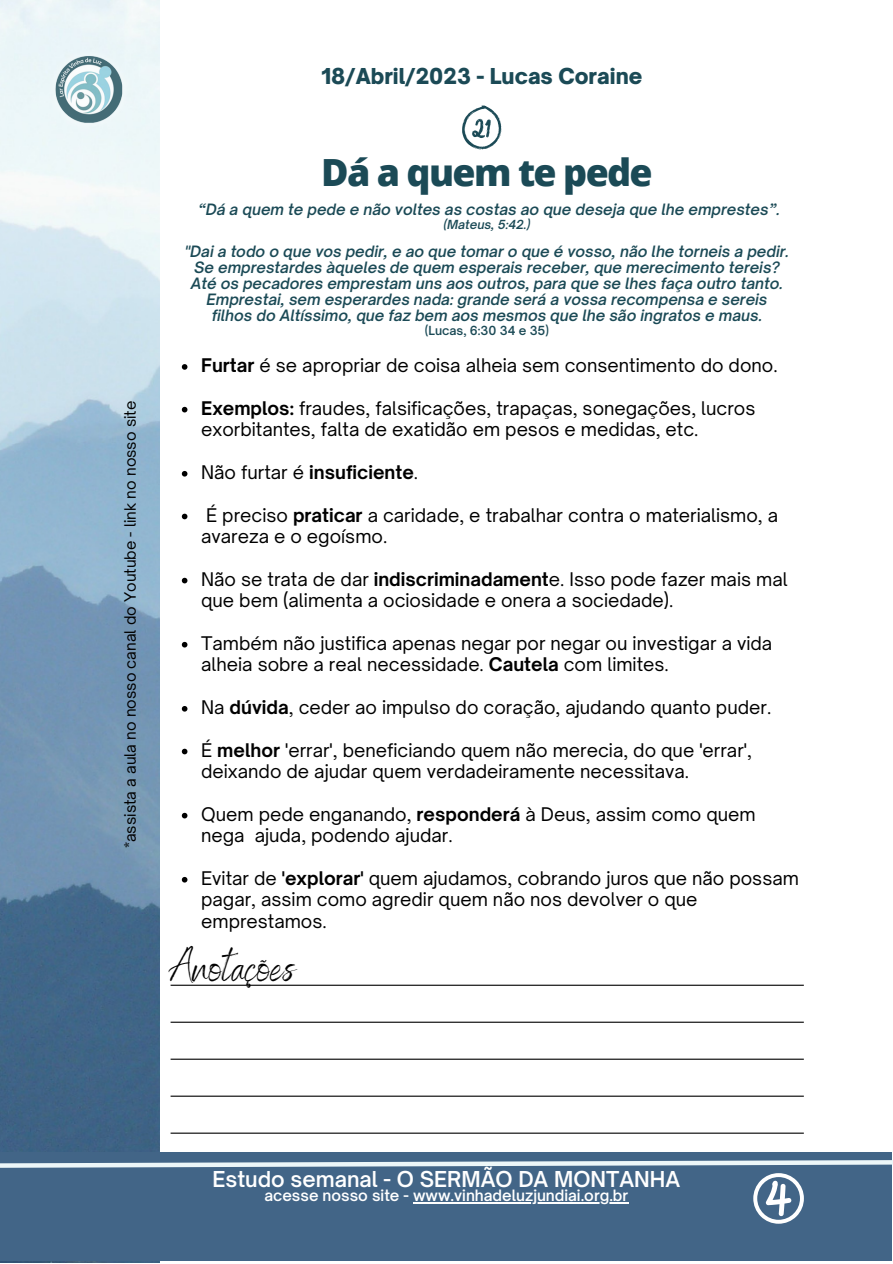
<style>
.page{position:relative;width:893px;height:1264px;background:#fff}
.page>*{position:absolute;margin:0;border:0;box-sizing:border-box;transform-origin:0 0}
.t1{font:44.1px "Benedict";color:#000}
.t2{font:800 37.5px "Open Sans";letter-spacing:-.045em;color:#1b4a56}
.t3{font:600 21px "Open Sauce One";color:#fff}
.t4{font:900 21px "Open Sauce One";color:#1b4a56}
.t5{font:18px/21.3px "Open Sauce One";color:#000}
.t6{font:700 18px "Open Sauce One";color:#000}
.t7{font:italic 600 15px/16px "Open Sauce One";color:#1b4a56;text-align:center}
.t8{font:15px "Open Sauce One";color:#000}
.t9{font:600 15px "Open Sauce One";color:#fff}
.t10{font:600 12px "Open Sauce One";color:#1b4a56}
.t11{font:italic 600 12px "Open Sauce One";color:#1b4a56}
.s1{font-weight:700}
.s2{font-weight:400}
</style>
<div class="page">
<img style="left:0;top:0;width:160px;height:1262px">
<div style="left:0;top:1151px;width:891px;height:109px;background:#426587"></div>
<img style="left:45px;top:43px;width:88px;height:92px">
<svg style="left:462px;top:106px;width:40px;height:44px"></svg>
<hr style="left:170px;top:984px;width:633px;height:1px;background:#000">
<hr style="left:170px;top:1021px;width:633px;height:1px;background:#000">
<hr style="left:170px;top:1058px;width:633px;height:1px;background:#000">
<hr style="left:170px;top:1095px;width:633px;height:1px;background:#000">
<hr style="left:170px;top:1132px;width:633px;height:1px;background:#000">
<svg style="left:0;top:1157px;width:892px;height:66px"></svg>
<svg style="left:182px;top:364px;width:5px;height:6px"></svg>
<svg style="left:182px;top:407px;width:5px;height:5px"></svg>
<svg style="left:182px;top:471px;width:5px;height:5px"></svg>
<svg style="left:182px;top:513px;width:5px;height:6px"></svg>
<svg style="left:182px;top:578px;width:5px;height:5px"></svg>
<svg style="left:182px;top:642px;width:5px;height:5px"></svg>
<svg style="left:182px;top:706px;width:5px;height:5px"></svg>
<svg style="left:182px;top:748px;width:5px;height:6px"></svg>
<svg style="left:182px;top:812px;width:5px;height:6px"></svg>
<svg style="left:182px;top:877px;width:5px;height:5px"></svg>
<hr style="left:413px;top:1202px;width:215px;height:1px;background:#fff">
<p class="t8" style="left:121px;top:848px;width:449px;rotate:-90deg">*assista a aula no nosso canal do Youtube - link no nosso site</p>
<p class="t4" style="left:321px;top:63px;width:322px">18/Abril/2023 - Lucas Coraine</p>
<h2 class="t2" style="left:321px;top:146px;width:333px">Dá a quem te pede</h2>
<p class="t7" style="left:198px;top:201px;width:583px">“Dá a quem te pede e não voltes as costas ao que deseja que lhe emprestes”.</p>
<p class="t11" style="left:443px;top:217px;width:88px">(Mateus, 5:42.)</p>
<p class="t7" style="left:185px;top:243px;width:605px">"Dai a todo o que vos pedir, e ao que tomar o que é vosso, não lhe torneis a pedir.<br>Se emprestardes àqueles de quem esperais receber, que merecimento tereis?<br>Até os pecadores emprestam uns aos outros, para que se lhes faça outro tanto.<br>Emprestai, sem esperardes nada: grande será a vossa recompensa e sereis filhos do Altíssimo, que faz bem aos mesmos que lhe são ingratos e maus.</p>
<p class="t10" style="left:425px;top:323px;width:125px">(Lucas, 6:30 34 e 35)</p>
<p class="t5" style="left:201px;top:354px;width:578px"><span class="s1">Furtar</span> é se apropriar de coisa alheia sem consentimento do dono.</p>
<p class="t5" style="left:201px;top:397px;width:555px"><span class="s1">Exemplos:</span> fraudes, falsificações, trapaças, sonegações, lucros exorbitantes, falta de exatidão em pesos e medidas, etc.</p>
<p class="t6" style="left:201px;top:461px;width:218px"><span class="s2">Não furtar é</span> insuficiente<span class="s2">.</span></p>
<p class="t5" style="left:201px;top:504px;width:578px">É preciso <span class="s1">praticar</span> a caridade, e trabalhar contra o materialismo, a avareza e o egoísmo.</p>
<p class="t5" style="left:201px;top:568px;width:588px">Não se trata de dar <span class="s1">indiscriminadament</span>e. Isso pode fazer mais mal que bem (alimenta a ociosidade e onera a sociedade).</p>
<p class="t5" style="left:201px;top:632px;width:572px">Também não justifica apenas negar por negar ou investigar a vida alheia sobre a real necessidade. <span class="s1">Cautela</span> com limites.</p>
<p class="t5" style="left:201px;top:696px;width:571px">Na <span class="s1">dúvida</span>, ceder ao impulso do coração, ajudando quanto puder.</p>
<p class="t5" style="left:201px;top:739px;width:552px">É <span class="s1">melhor</span> 'errar', beneficiando quem não merecia, do que 'errar', deixando de ajudar quem verdadeiramente necessitava.</p>
<p class="t5" style="left:201px;top:803px;width:556px">Quem pede enganando, <span class="s1">responderá</span> à Deus, assim como quem nega ajuda, podendo ajudar.</p>
<p class="t5" style="left:201px;top:867px;width:599px">Evitar de <span class="s1">'explorar'</span> quem ajudamos, cobrando juros que não possam pagar, assim como agredir quem não nos devolver o que emprestamos.</p>
<h1 class="t1" style="left:170px;top:939px;width:125px">Anotações</h1>
<p class="t3" style="left:212px;top:1165px;width:469px">Estudo semanal - O SERMÃO DA MONTANHA</p>
<p class="t9" style="left:264px;top:1186px;width:365px">acesse nosso site - www.vinhadeluzjundiai.org.br</p>
</div>
